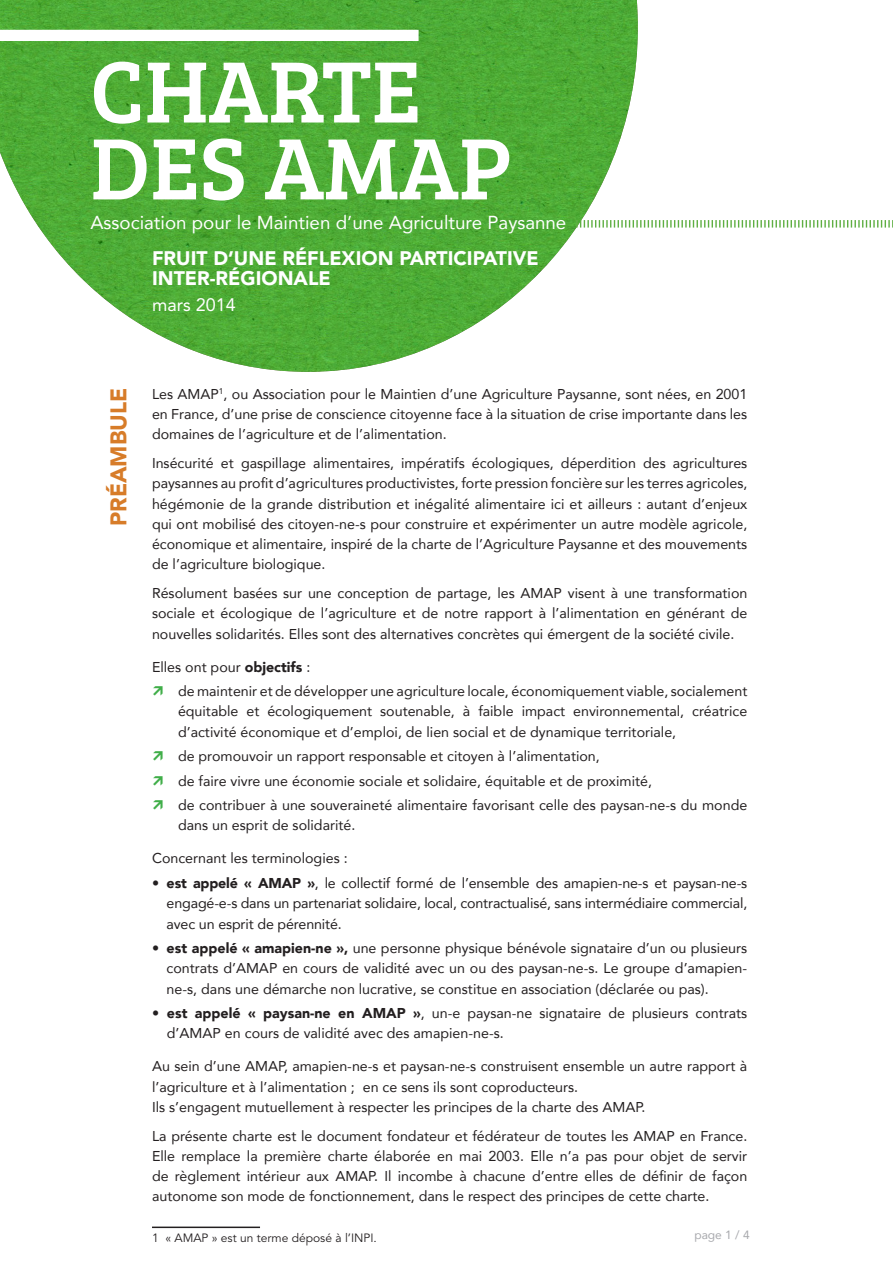
<style>
.page{position:relative;width:893px;height:1263px;background:#fff}
.page>*{position:absolute;margin:0;border:0;box-sizing:border-box;transform-origin:0 0}
.t1{font:90px "Bree Serif";color:#fff}
.t2{font:900 22.5px "Avenir LT Std";color:#d77c29}
.t3{font:900 19.5px "Avenir LT Std";color:#fff}
.t4{font:18.75px "Avenir";color:#fff}
.t5{font:18px "Avenir LT Std";color:#fff}
.t6{font:14.25px/20.2px "Avenir";color:#231f20;text-align:justify}
.t7{font:12px "Avenir LT Std";color:#231f20}
.t8{font:12px "Avenir";color:#a8a9ad}
.s1{font-weight:900}
</style>
<div class="page">
<img style="left:0;top:0;width:638px;height:372px">
<hr style="left:152px;top:1226px;width:108px;height:2px;background:#231f20">
<div style="left:0;top:30px;width:419px;height:11px;background:#fff"></div>
<svg style="left:576px;top:220px;width:317px;height:8px"></svg>
<p class="t1" style="left:90px;top:26px;width:332px">CHARTE</p>
<p class="t1" style="left:90px;top:102px;width:423px">DES AMAP</p>
<p class="t4" style="left:90px;top:208px;width:478px">Association pour le Maintien d’une Agriculture Paysanne</p>
<p class="t3" style="left:152px;top:246px;width:388px">FRUIT D’UNE RÉFLEXION PARTICIPATIVE</p>
<p class="t3" style="left:152px;top:266px;width:180px">INTER-RÉGIONALE</p>
<p class="t5" style="left:152px;top:295px;width:85px">mars 2014</p>
<p class="t2" style="left:105px;top:526px;width:140px;rotate:-90deg">PRÉAMBULE</p>
<p class="t6" style="left:152px;top:383px;width:597px">Les AMAP<sup>1</sup>, ou Association pour le Maintien d’une Agriculture Paysanne, sont nées, en 2001 en France, d’une prise de conscience citoyenne face à la situation de crise importante dans les domaines de l’agriculture et de l’alimentation.</p>
<p class="t6" style="left:152px;top:453px;width:597px">Insécurité et gaspillage alimentaires, impératifs écologiques, déperdition des agricultures paysannes au profit d’agricultures productivistes, forte pression foncière sur les terres agricoles, hégémonie de la grande distribution et inégalité alimentaire ici et ailleurs : autant d’enjeux qui ont mobilisé des citoyen-ne-s pour construire et expérimenter un autre modèle agricole, économique et alimentaire, inspiré de la charte de l’Agriculture Paysanne et des mouvements de l’agriculture biologique.</p>
<p class="t6" style="left:152px;top:583px;width:597px">Résolument basées sur une conception de partage, les AMAP visent à une transformation sociale et écologique de l’agriculture et de notre rapport à l’alimentation en générant de nouvelles solidarités. Elles sont des alternatives concrètes qui émergent de la société civile.</p>
<p class="t6" style="left:152px;top:656px;width:160px">Elles ont pour <span class="s1">objectifs</span> :</p>
<p class="t6" style="left:178px;top:681px;width:571px">de maintenir et de développer une agriculture locale, économiquement viable, socialement équitable et écologiquement soutenable, à faible impact environnemental, créatrice d’activité économique et d’emploi, de lien social et de dynamique territoriale,</p>
<p class="t6" style="left:178px;top:746px;width:423px">de promouvoir un rapport responsable et citoyen à l’alimentation,</p>
<p class="t6" style="left:178px;top:770px;width:475px">de faire vivre une économie sociale et solidaire, équitable et de proximité,</p>
<p class="t6" style="left:178px;top:795px;width:571px">de contribuer à une souveraineté alimentaire favorisant celle des paysan-ne-s du monde dans un esprit de solidarité.</p>
<p class="t6" style="left:152px;top:848px;width:197px">Concernant les terminologies :</p>
<p class="t6" style="left:167px;top:872px;width:582px;text-indent:-15px">• <span class="s1">est appelé « AMAP »</span>, le collectif formé de l’ensemble des amapien-ne-s et paysan-ne-s engagé-e-s dans un partenariat solidaire, local, contractualisé, sans intermédiaire commercial, avec un esprit de pérennité.</p>
<p class="t6" style="left:167px;top:937px;width:582px;text-indent:-15px">• <span class="s1">est appelé « amapien-ne »,</span> une personne physique bénévole signataire d’un ou plusieurs contrats d’AMAP en cours de validité avec un ou des paysan-ne-s. Le groupe d’amapien&shy;ne-s, dans une démarche non lucrative, se constitue en association (déclarée ou pas).</p>
<p class="t6" style="left:167px;top:1002px;width:582px;text-indent:-15px">• <span class="s1">est appelé « paysan-ne en AMAP »</span>, un-e paysan-ne signataire de plusieurs contrats d’AMAP en cours de validité avec des amapien-ne-s.</p>
<p class="t6" style="left:152px;top:1056px;width:597px">Au sein d’une AMAP, amapien-ne-s et paysan-ne-s construisent ensemble un autre rapport à l’agriculture et à l’alimentation ; en ce sens ils sont coproducteurs.</p>
<p class="t6" style="left:152px;top:1096px;width:495px">Ils s’engagent mutuellement à respecter les principes de la charte des AMAP.</p>
<p class="t6" style="left:152px;top:1125px;width:597px">La présente charte est le document fondateur et fédérateur de toutes les AMAP en France.<br>Elle remplace la première charte élaborée en mai 2003. Elle n’a pas pour objet de servir de règlement intérieur aux AMAP. Il incombe à chacune d’entre elles de définir de façon autonome son mode de fonctionnement, dans le respect des principes de cette charte.</p>
<p class="t7" style="left:152px;top:1231px;width:226px">1 « AMAP » est un terme déposé à l’INPI.</p>
<p class="t8" style="left:694px;top:1225px;width:57px">page 1 / 4</p>
</div>
